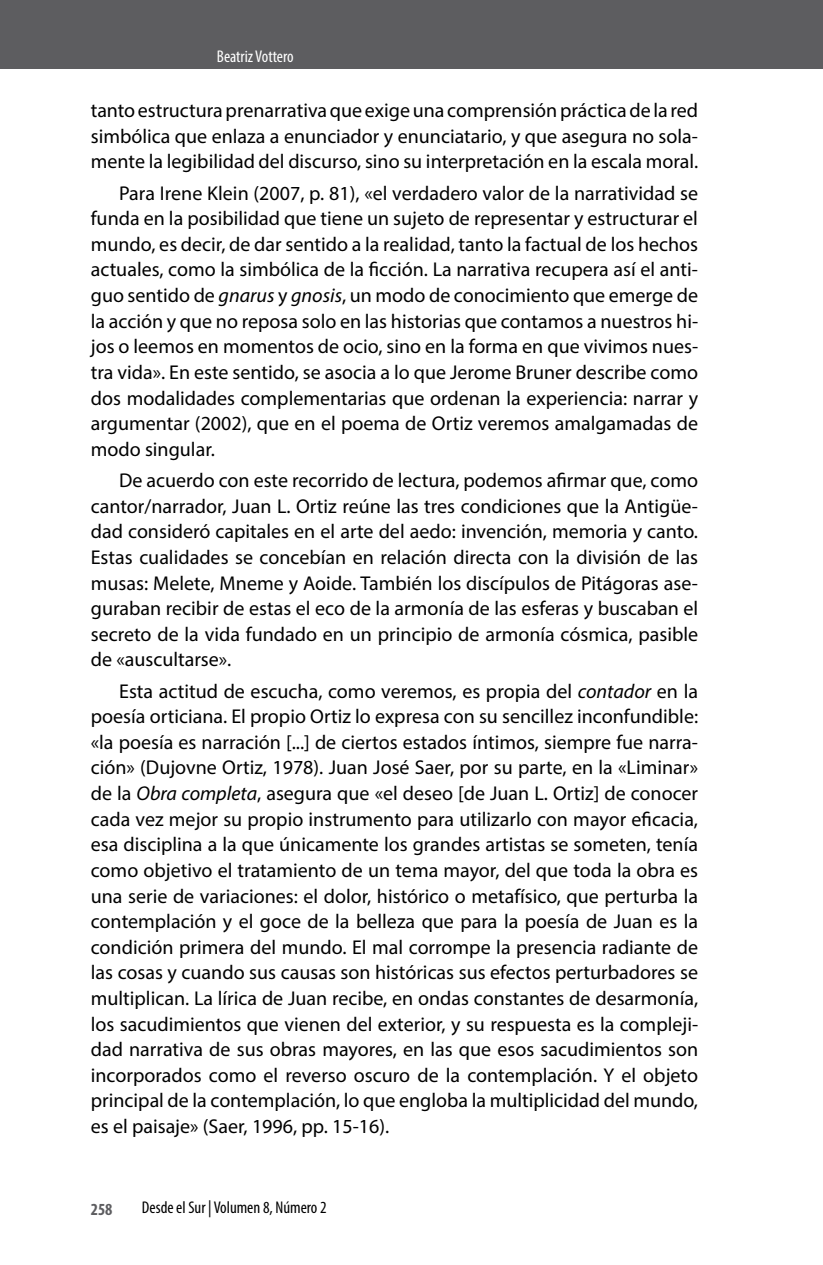
<style>
.page{position:relative;width:823px;height:1265px;background:#fff}
.page>*{position:absolute;margin:0;border:0;box-sizing:border-box;transform-origin:0 0}
.t1{font:20px/25.6px "Myriad Pro";color:#000;text-align:justify}
.t2{font:condensed 17px "Myriad Pro";color:#000}
.t3{font:condensed 17px "Myriad Pro";color:#fff}
.t4{font:700 condensed 17px "Myriad Pro";color:#5d5d60}
.s1{font-style:italic}
</style>
<div class="page">
<div style="left:0;top:0;width:822px;height:68px;background:#5d5d60"></div>
<hr style="left:822px;top:0;width:1px;height:68px;background:#5d5d60">
<p class="t3" style="left:217px;top:46px;width:78px">Beatriz Vottero</p>
<p class="t1" style="left:91px;top:97px;width:608px">tanto estructura prenarrativa que exige una comprensión práctica de la red simbólica que enlaza a enunciador y enunciatario, y que asegura no sola&shy;mente la legibilidad del discurso, sino su interpretación en la escala moral.</p>
<p class="t1" style="left:91px;top:180px;width:608px;text-indent:28px">Para Irene Klein (2007, p. 81), «el verdadero valor de la narratividad se funda en la posibilidad que tiene un sujeto de representar y estructurar el mundo, es decir, de dar sentido a la realidad, tanto la factual de los hechos actuales, como la simbólica de la ficción. La narrativa recupera así el anti&shy;guo sentido de <span class="s1">gnarus</span> y <span class="s1">gnosis</span>, un modo de conocimiento que emerge de la acción y que no reposa solo en las historias que contamos a nuestros hi&shy;jos o leemos en momentos de ocio, sino en la forma en que vivimos nues&shy;tra vida». En este sentido, se asocia a lo que Jerome Bruner describe como dos modalidades complementarias que ordenan la experiencia: narrar y argumentar (2002), que en el poema de Ortiz veremos amalgamadas de modo singular.</p>
<p class="t1" style="left:91px;top:467px;width:608px;text-indent:28px">De acuerdo con este recorrido de lectura, podemos afirmar que, como cantor/narrador, Juan L. Ortiz reúne las tres condiciones que la Antigüe&shy;dad consideró capitales en el arte del aedo: invención, memoria y canto.<br>Estas cualidades se concebían en relación directa con la división de las musas: Melete, Mneme y Aoide. También los discípulos de Pitágoras ase&shy;guraban recibir de estas el eco de la armonía de las esferas y buscaban el secreto de la vida fundado en un principio de armonía cósmica, pasible de «auscultarse».</p>
<p class="t1" style="left:91px;top:677px;width:608px;text-indent:28px">Esta actitud de escucha, como veremos, es propia del <span class="s1">contador</span> en la poesía orticiana. El propio Ortiz lo expresa con su sencillez inconfundible: «la poesía es narración [...] de ciertos estados íntimos, siempre fue narra&shy;ción» (Dujovne Ortiz, 1978). Juan José Saer, por su parte, en la «Liminar» de la <span class="s1">Obra completa</span>, asegura que «el deseo [de Juan L. Ortiz] de conocer cada vez mejor su propio instrumento para utilizarlo con mayor eficacia, esa disciplina a la que únicamente los grandes artistas se someten, tenía como objetivo el tratamiento de un tema mayor, del que toda la obra es una serie de variaciones: el dolor, histórico o metafísico, que perturba la contemplación y el goce de la belleza que para la poesía de Juan es la condición primera del mundo. El mal corrompe la presencia radiante de las cosas y cuando sus causas son históricas sus efectos perturbadores se multiplican. La lírica de Juan recibe, en ondas constantes de desarmonía, los sacudimientos que vienen del exterior, y su respuesta es la compleji&shy;dad narrativa de sus obras mayores, en las que esos sacudimientos son incorporados como el reverso oscuro de la contemplación. Y el objeto principal de la contemplación, lo que engloba la multiplicidad del mundo, es el paisaje» (Saer, 1996, pp. 15-16).</p>
<p class="t4" style="left:91px;top:1198px;width:23px">258</p>
<p class="t2" style="left:142px;top:1196px;width:186px">Desde el Sur | Volumen 8, Número 2</p>
</div>
